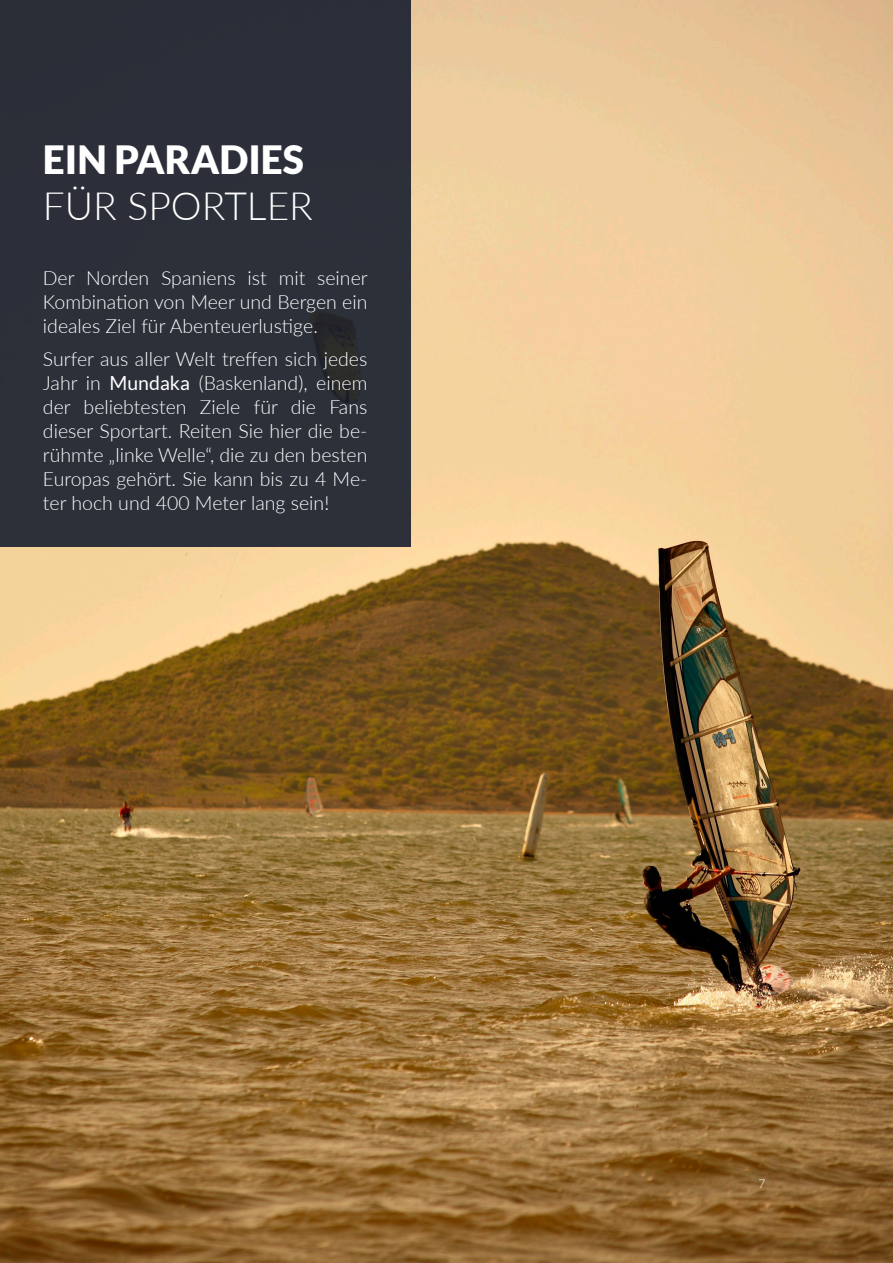
<style>
.page{position:relative;width:893px;height:1263px;background:#fff}
.page>*{position:absolute;margin:0;border:0;box-sizing:border-box;transform-origin:0 0}
.t1{font:900 39px/46.8px "Lato";color:#fff}
.Body{font:300 19.5px/24px "Lato";color:#fff;text-align:justify}
.t2{font:300 12px "Lato";color:#fff}
.s1{font-weight:300}
.s2{font-weight:400}
</style>
<div class="page">
<img style="left:0;top:0;width:893px;height:1263px">
<div style="left:0;top:0;width:410px;height:546px;background:#2c3039"></div>
<h1 class="t1" style="left:43px;top:135px;width:272px">EIN PARADIES<br><span class="s1">FÜR SPORTLER</span></h1>
<p class="Body" style="left:43px;top:266px;width:326px">Der Norden Spaniens ist mit seiner Kombination von Meer und Bergen ein ideales Ziel für Abenteuerlustige.</p>
<p class="Body" style="left:43px;top:346px;width:326px">Surfer aus aller Welt treffen sich jedes Jahr in <span class="s2">Mundaka</span> (Baskenland), einem der beliebtesten Ziele für die Fans dieser Sportart. Reiten Sie hier die be&shy;rühmte „linke Welle“, die zu den besten Europas gehört. Sie kann bis zu 4 Me&shy;ter hoch und 400 Meter lang sein!</p>
<p class="t2" style="left:758px;top:1175px;width:8px">7</p>
</div>
